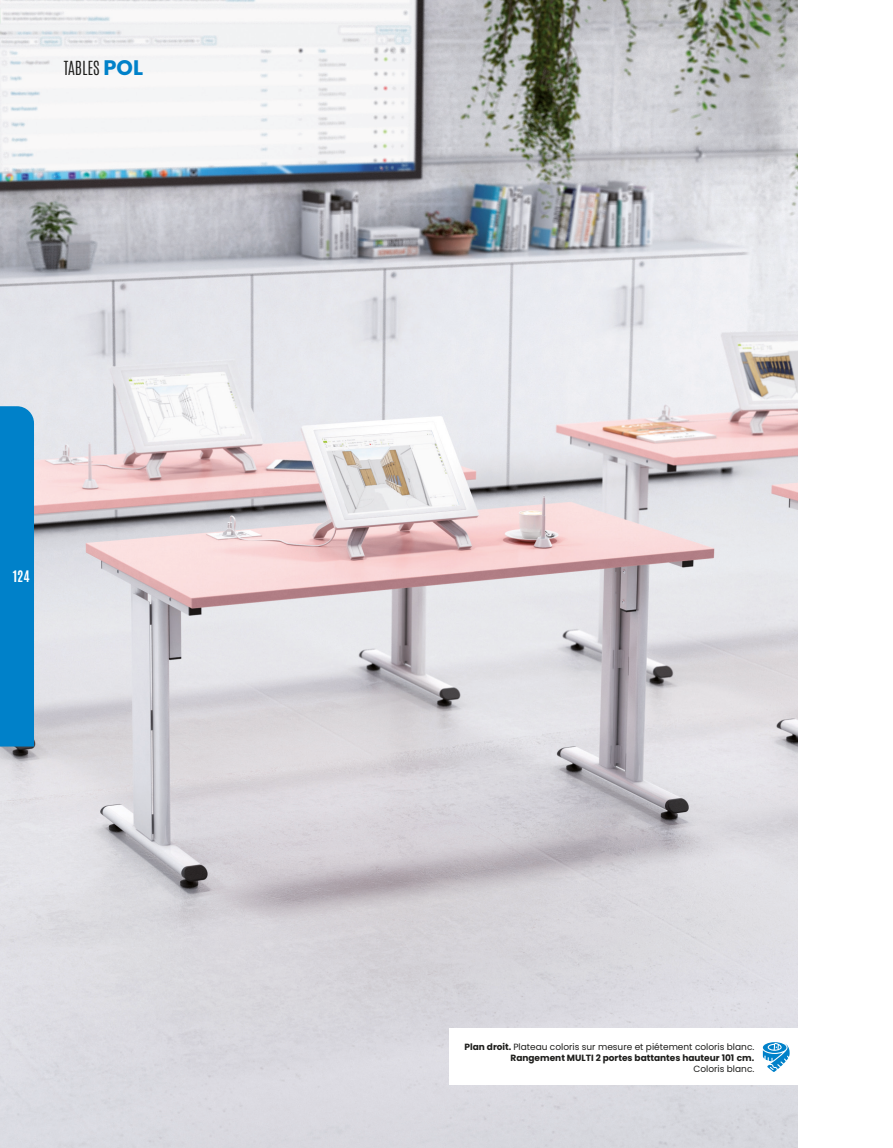
<style>
.page{position:relative;width:893px;height:1148px;background:#fff}
.page>*{position:absolute;margin:0;border:0;box-sizing:border-box;transform-origin:0 0}
.t1{font:200 16.5px "Antonio";color:#1d1d1b}
.t2{font:13.5px "Antonio";color:#fff}
.t3{font:9px/10.8px "Poppins";color:#1d1d1b;text-align:right}
.s1{font-family:"Poppins";font-weight:700;font-size:21px;color:#0081c9}
.s2{font-weight:700}
</style>
<div class="page">
<img style="left:0;top:0;width:797px;height:1148px">
<svg style="left:449px;top:1028px;width:348px;height:56px"></svg>
<div style="left:0;top:406px;width:34px;height:340px;background:#0081c9"></div>
<p class="t1" style="left:64px;top:56px;width:81px">TABLES <span class="s1">POL</span></p>
<p class="t2" style="left:13px;top:566px;width:18px">124</p>
<p class="t3" style="left:465px;top:1041px;width:291px"><span class="s2">Plan droit.</span> Plateau coloris sur mesure et piétement coloris blanc.<br><span class="s2">Rangement MULTI 2 portes battantes hauteur 101 cm.<br></span>Coloris blanc.</p>
</div>
